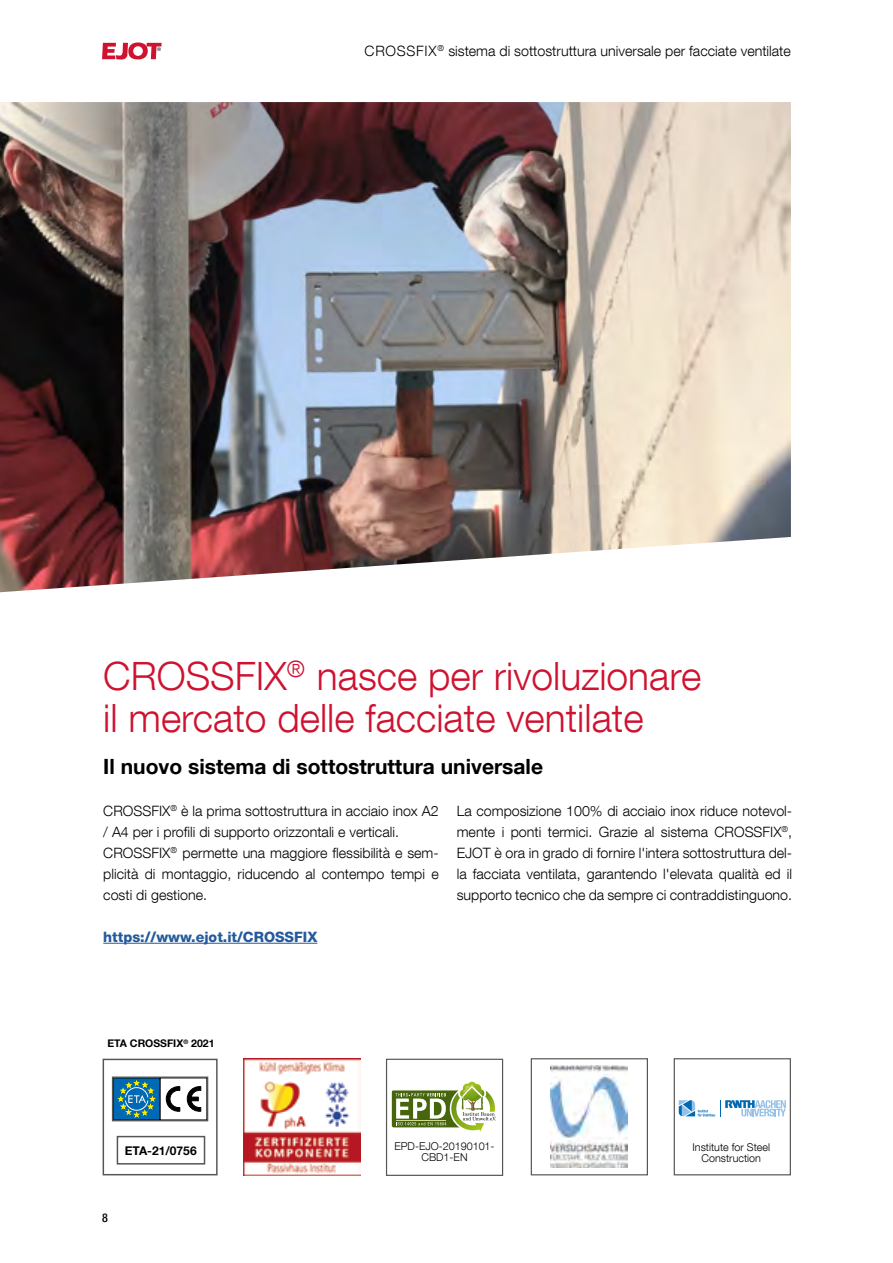
<style>
.page{position:relative;width:893px;height:1263px;background:#fff}
.page>*{position:absolute;margin:0;border:0;box-sizing:border-box;transform-origin:0 0}
.t1{font:300 39px/42px "Helvetica Neue LT Com";color:#ce1230}
.t2{font:700 21px "Helvetica Neue LT Com";color:#000}
.t3{font:300 14.25px/21px "Helvetica Neue LT Com";color:#000}
.t4{font:800 14.25px "Helvetica Neue LT Com";color:#245a9c}
.t5{font:700 12px "Helvetica Neue LT Com";color:#000}
.t6{font:500 condensed 12px "Helvetica Neue LT Com";color:#000}
.t7{font:300 10.8px/10.8px "Helvetica Neue LT Com";color:#000;text-align:center}
.t8{font:700 10.5px "Helvetica Neue LT Com";color:#000}
</style>
<div class="page">
<svg style="left:102px;top:42px;width:60px;height:18px"></svg>
<hr style="left:103px;top:943px;width:214px;height:1px;background:#245a9c">
<img style="left:0;top:102px;width:791px;height:490px">
<img style="left:244px;top:1058px;width:117px;height:117px">
<div style="left:386px;top:1059px;width:117px;height:117px;border:1px solid #565656"></div>
<svg style="left:392px;top:1082px;width:104px;height:49px"></svg>
<hr style="left:396px;top:1120px;width:50px;height:1px;background:#cbdc83">
<img style="left:551px;top:1066px;width:77px;height:102px">
<div style="left:531px;top:1058px;width:117px;height:117px;border:1px solid #565656"></div>
<svg style="left:679px;top:1100px;width:107px;height:16px"></svg>
<div style="left:674px;top:1058px;width:117px;height:117px;border:1px solid #565656"></div>
<div style="left:103px;top:1059px;width:115px;height:116px;background:#fff;border:1px solid #565656"></div>
<svg style="left:115px;top:1079px;width:87px;height:39px"></svg>
<div style="left:112px;top:1076px;width:96px;height:45px;border:2px solid #565656"></div>
<div style="left:117px;top:1136px;width:88px;height:28px;border:2px solid #565656"></div>
<p class="t3" style="left:365px;top:40px;width:428px">CROSSFIX<sup>®</sup> sistema di sottostruttura universale per facciate ventilate</p>
<h1 class="t1" style="left:103px;top:654px;width:599px">CROSSFIX<sup>®</sup> nasce per rivoluzionare il mercato delle facciate ventilate</h1>
<h2 class="t2" style="left:103px;top:753px;width:441px">Il nuovo sistema di sottostruttura universale</h2>
<p class="t3" style="left:103px;top:800px;width:337px">CROSSFIX<sup>®</sup> è la prima sottostruttura in acciaio inox A2 / A4 per i profili di supporto orizzontali e verticali.<br>CROSSFIX<sup>®</sup> permette una maggiore flessibilità e sem&shy;plicità di montaggio, riducendo al contempo tempi e costi di gestione.</p>
<p class="t4" style="left:103px;top:929px;width:216px">https://www.ejot.it/CROSSFIX</p>
<p class="t3" style="left:457px;top:800px;width:337px;text-align:justify">La composizione 100% di acciaio inox riduce notevol&shy;mente i ponti termici. Grazie al sistema CROSSFIX<sup>®</sup>, EJOT è ora in grado di fornire l'intera sottostruttura del&shy;la facciata ventilata, garantendo l'elevata qualità ed il supporto tecnico che da sempre ci contraddistinguono.</p>
<p class="t8" style="left:107px;top:1037px;width:109px">ETA CROSSFIX<sup>®</sup> 2021</p>
<p class="t5" style="left:125px;top:1143px;width:73px">ETA-21/0756</p>
<p class="t6" style="left:102px;top:1211px;width:7px">8</p>
<p class="t7" style="left:394px;top:1141px;width:102px">EPD-EJO-20190101-<br>CBD1-EN</p>
<p class="t7" style="left:692px;top:1141px;width:79px">Institute for Steel<br>Construction</p>
</div>
